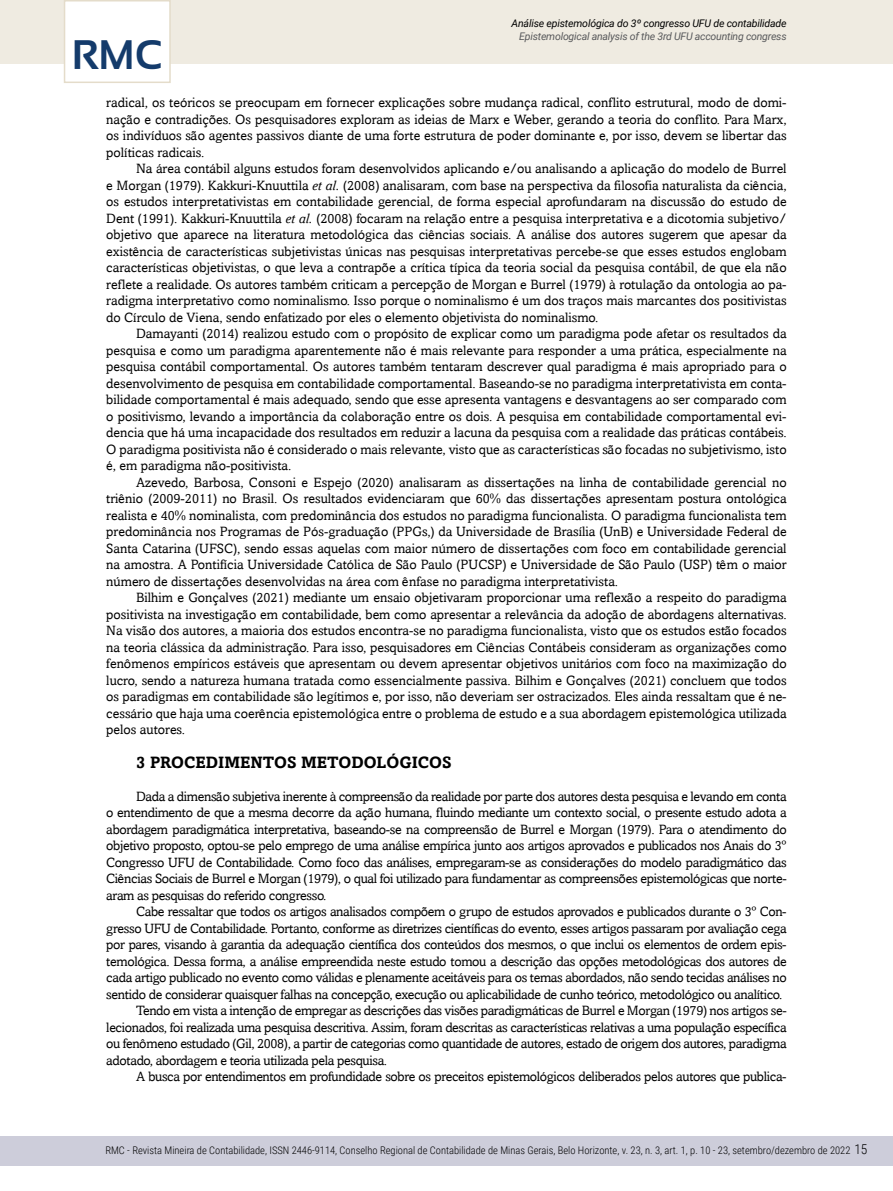
<style>
.page{position:relative;width:893px;height:1191px;background:#fff}
.page>*{position:absolute;margin:0;border:0;box-sizing:border-box;transform-origin:0 0}
.t1{font:700 41.25px "Sansation";color:#143b6b}
.t2{font:700 16.5px "Amasis";color:#000}
.t3{font:13.5px/16.5px "Amasis";letter-spacing:-.025em;color:#000;text-align:justify}
.t4{font:300 13.5px "Roboto Condensed";color:#000}
.t5{font:300 10.5px "Roboto Condensed";color:#000}
.t6{font:italic 10.5px "Roboto";letter-spacing:-.015em;color:#000}
.t7{font:italic 10.5px "Roboto";letter-spacing:-.02em;color:#58595b}
.s1{font-style:italic}
</style>
<div class="page">
<div style="left:0;top:1135px;width:893px;height:30px;background:#cdcdda"></div>
<div style="left:0;top:0;width:893px;height:64px;background:#efebe1"></div>
<div style="left:64px;top:0;width:107px;height:83px;background:#fff;border:2px solid #e4dcca"></div>
<h1 class="t1" style="left:72px;top:32px;width:92px">RMC</h1>
<p class="t6" style="left:511px;top:16px;width:277px">Análise epistemológica do 3º congresso UFU de contabilidade</p>
<p class="t7" style="left:519px;top:29px;width:269px">Epistemological analysis of the 3rd UFU accounting congress</p>
<p class="t3" style="left:106px;top:94px;width:682px">radical, os teóricos se preocupam em fornecer explicações sobre mudança radical, conflito estrutural, modo de domi&shy;nação e contradições. Os pesquisadores exploram as ideias de Marx e Weber, gerando a teoria do conflito. Para Marx, os indivíduos são agentes passivos diante de uma forte estrutura de poder dominante e, por isso, devem se libertar das políticas radicais.</p>
<p class="t3" style="left:106px;top:160px;width:682px;text-indent:30px">Na área contábil alguns estudos foram desenvolvidos aplicando e/ou analisando a aplicação do modelo de Burrel e Morgan (1979). Kakkuri-Knuuttila <span class="s1">et al.</span> (2008) analisaram, com base na perspectiva da filosofia naturalista da ciência, os estudos interpretativistas em contabilidade gerencial, de forma especial aprofundaram na discussão do estudo de Dent (1991). Kakkuri-Knuuttila <span class="s1">et al.</span> (2008) focaram na relação entre a pesquisa interpretativa e a dicotomia subjetivo/ objetivo que aparece na literatura metodológica das ciências sociais. A análise dos autores sugerem que apesar da existência de características subjetivistas únicas nas pesquisas interpretativas percebe-se que esses estudos englobam características objetivistas, o que leva a contrapõe a crítica típica da teoria social da pesquisa contábil, de que ela não reflete a realidade. Os autores também criticam a percepção de Morgan e Burrel (1979) à rotulação da ontologia ao pa&shy;radigma interpretativo como nominalismo. Isso porque o nominalismo é um dos traços mais marcantes dos positivistas do Círculo de Viena, sendo enfatizado por eles o elemento objetivista do nominalismo.</p>
<p class="t3" style="left:106px;top:325px;width:682px;text-indent:30px">Damayanti (2014) realizou estudo com o propósito de explicar como um paradigma pode afetar os resultados da pesquisa e como um paradigma aparentemente não é mais relevante para responder a uma prática, especialmente na pesquisa contábil comportamental. Os autores também tentaram descrever qual paradigma é mais apropriado para o desenvolvimento de pesquisa em contabilidade comportamental. Baseando-se no paradigma interpretativista em conta&shy;bilidade comportamental é mais adequado, sendo que esse apresenta vantagens e desvantagens ao ser comparado com o positivismo, levando a importância da colaboração entre os dois. A pesquisa em contabilidade comportamental evi&shy;dencia que há uma incapacidade dos resultados em reduzir a lacuna da pesquisa com a realidade das práticas contábeis.<br>O paradigma positivista não é considerado o mais relevante, visto que as características são focadas no subjetivismo, isto é, em paradigma não-positivista.</p>
<p class="t3" style="left:106px;top:474px;width:682px;text-indent:30px">Azevedo, Barbosa, Consoni e Espejo (2020) analisaram as dissertações na linha de contabilidade gerencial no triênio (2009-2011) no Brasil. Os resultados evidenciaram que 60% das dissertações apresentam postura ontológica realista e 40% nominalista, com predominância dos estudos no paradigma funcionalista. O paradigma funcionalista tem predominância nos Programas de Pós-graduação (PPGs,) da Universidade de Brasília (UnB) e Universidade Federal de Santa Catarina (UFSC), sendo essas aquelas com maior número de dissertações com foco em contabilidade gerencial na amostra. A Pontifícia Universidade Católica de São Paulo (PUCSP) e Universidade de São Paulo (USP) têm o maior número de dissertações desenvolvidas na área com ênfase no paradigma interpretativista.</p>
<p class="t3" style="left:106px;top:589px;width:682px;text-indent:30px">Bilhim e Gonçalves (2021) mediante um ensaio objetivaram proporcionar uma reflexão a respeito do paradigma positivista na investigação em contabilidade, bem como apresentar a relevância da adoção de abordagens alternativas.<br>Na visão dos autores, a maioria dos estudos encontra-se no paradigma funcionalista, visto que os estudos estão focados na teoria clássica da administração. Para isso, pesquisadores em Ciências Contábeis consideram as organizações como fenômenos empíricos estáveis que apresentam ou devem apresentar objetivos unitários com foco na maximização do lucro, sendo a natureza humana tratada como essencialmente passiva. Bilhim e Gonçalves (2021) concluem que todos os paradigmas em contabilidade são legítimos e, por isso, não deveriam ser ostracizados. Eles ainda ressaltam que é ne&shy;cessário que haja uma coerência epistemológica entre o problema de estudo e a sua abordagem epistemológica utilizada pelos autores.</p>
<p class="t2" style="left:136px;top:752px;width:317px">3 PROCEDIMENTOS METODOLÓGICOS</p>
<p class="t3" style="left:106px;top:787px;width:682px;text-indent:30px">Dada a dimensão subjetiva inerente à compreensão da realidade por parte dos autores desta pesquisa e levando em conta o entendimento de que a mesma decorre da ação humana, fluindo mediante um contexto social, o presente estudo adota a abordagem paradigmática interpretativa, baseando-se na compreensão de Burrel e Morgan (1979). Para o atendimento do objetivo proposto, optou-se pelo emprego de uma análise empírica junto aos artigos aprovados e publicados nos Anais do 3º Congresso UFU de Contabilidade. Como foco das análises, empregaram-se as considerações do modelo paradigmático das Ciências Sociais de Burrel e Morgan (1979), o qual foi utilizado para fundamentar as compreensões epistemológicas que norte&shy;aram as pesquisas do referido congresso.</p>
<p class="t3" style="left:136px;top:903px;width:652px">Cabe ressaltar que todos os artigos analisados compõem o grupo de estudos aprovados e publicados durante o 3º Con-</p>
<p class="t3" style="left:106px;top:919px;width:682px">gresso UFU de Contabilidade. Portanto, conforme as diretrizes científicas do evento, esses artigos passaram por avaliação cega</p>
<p class="t3" style="left:106px;top:936px;width:682px">por pares, visando à garantia da adequação científica dos conteúdos dos mesmos, o que inclui os elementos de ordem epis-</p>
<p class="t3" style="left:106px;top:952px;width:682px">temológica. Dessa forma, a análise empreendida neste estudo tomou a descrição das opções metodológicas dos autores de</p>
<p class="t3" style="left:106px;top:969px;width:682px">cada artigo publicado no evento como válidas e plenamente aceitáveis para os temas abordados, não sendo tecidas análises no</p>
<p class="t3" style="left:106px;top:985px;width:677px">sentido de considerar quaisquer falhas na concepção, execução ou aplicabilidade de cunho teórico, metodológico ou analítico.</p>
<p class="t3" style="left:136px;top:1002px;width:652px">Tendo em vista a intenção de empregar as descrições das visões paradigmáticas de Burrel e Morgan (1979) nos artigos se-</p>
<p class="t3" style="left:106px;top:1018px;width:682px">lecionados, foi realizada uma pesquisa descritiva. Assim, foram descritas as características relativas a uma população específica</p>
<p class="t3" style="left:106px;top:1035px;width:682px">ou fenômeno estudado (Gil, 2008), a partir de categorias como quantidade de autores, estado de origem dos autores, paradigma</p>
<p class="t3" style="left:106px;top:1051px;width:282px">adotado, abordagem e teoria utilizada pela pesquisa.</p>
<p class="t3" style="left:136px;top:1068px;width:652px">A busca por entendimentos em profundidade sobre os preceitos epistemológicos deliberados pelos autores que publica-</p>
<p class="t4" style="left:854px;top:1140px;width:15px">15</p>
<p class="t5" style="left:105px;top:1143px;width:747px">RMC - Revista Mineira de Contabilidade, ISSN 2446-9114, Conselho Regional de Contabilidade de Minas Gerais, Belo Horizonte, v. 23, n. 3, art. 1, p. 10 - 23, setembro/dezembro de 2022</p>
</div>
